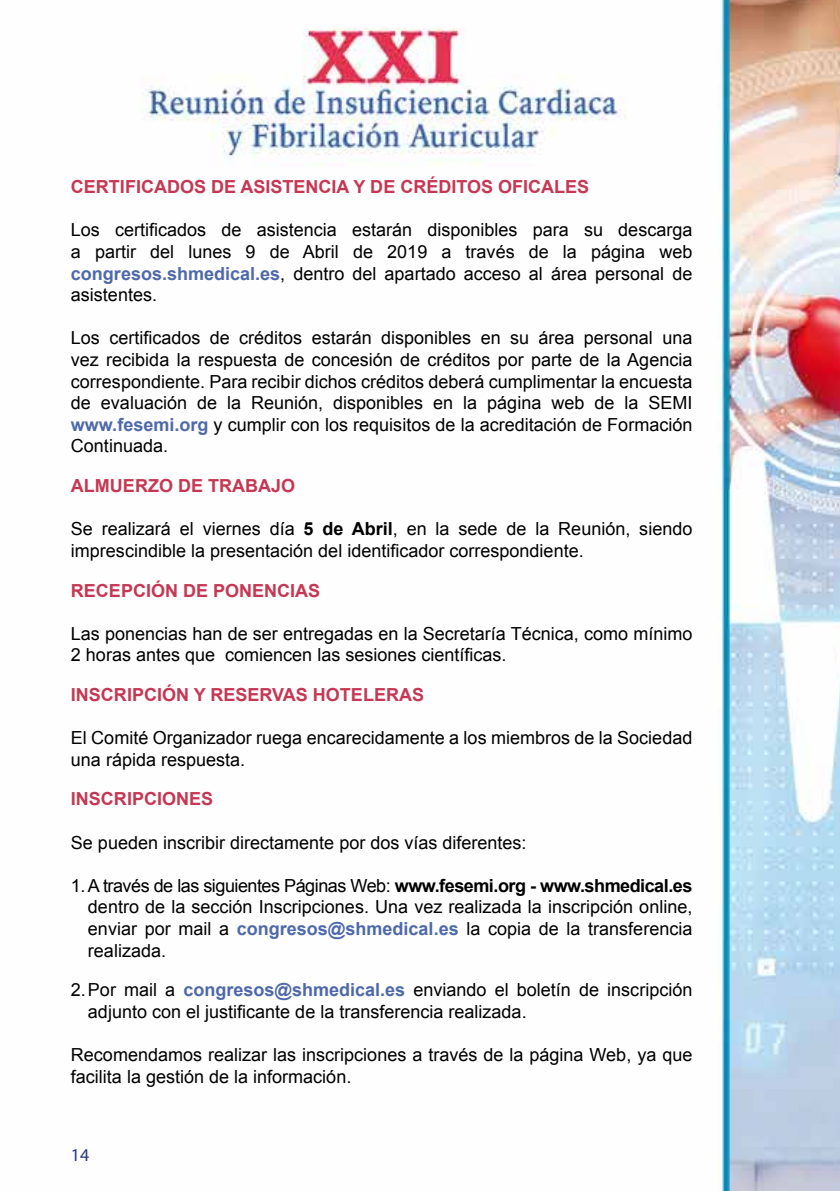
<style>
.page{position:relative;width:840px;height:1191px;background:#fff}
.page>*{position:absolute;margin:0;border:0;box-sizing:border-box;transform-origin:0 0}
.t1{font:18px/21.6px "Arial";color:#000}
.t2{font:700 18px "Arial";color:#c63753}
.t3{font:18px "Myriad Pro";color:#283583}
.s1{font-weight:700;color:#4e69aa}
.s2{font-weight:700}
</style>
<div class="page">
<img style="left:142px;top:0;width:697px;height:1191px">
<p class="t2" style="left:71px;top:175px;width:519px">CERTIFICADOS DE ASISTENCIA Y DE CRÉDITOS OFICALES</p>
<p class="t1" style="left:71px;top:219px;width:622px;text-align:justify">Los certificados de asistencia estarán disponibles para su descarga a partir del lunes 9 de Abril de 2019 a través de la página web <span class="s1">congresos.shmedical.es</span>, dentro del apartado acceso al área personal de asistentes.</p>
<p class="t1" style="left:71px;top:327px;width:622px;text-align:justify">Los certificados de créditos estarán disponibles en su área personal una vez recibida la respuesta de concesión de créditos por parte de la Agencia correspondiente. Para recibir dichos créditos deberá cumplimentar la encuesta de evaluación de la Reunión, disponibles en la página web de la SEMI <span class="s1">www.fesemi.org</span> y cumplir con los requisitos de la acreditación de Formación Continuada.</p>
<p class="t2" style="left:71px;top:474px;width:225px">ALMUERZO DE TRABAJO</p>
<p class="t1" style="left:71px;top:518px;width:622px">Se realizará el viernes día <span class="s2">5 de Abril</span>, en la sede de la Reunión, siendo imprescindible la presentación del identificador correspondiente.</p>
<p class="t2" style="left:71px;top:578px;width:251px">RECEPCIÓN DE PONENCIAS</p>
<p class="t1" style="left:71px;top:623px;width:622px">Las ponencias han de ser entregadas en la Secretaría Técnica, como mínimo<br>2 horas antes que comiencen las sesiones científicas.</p>
<p class="t2" style="left:71px;top:683px;width:354px">INSCRIPCIÓN Y RESERVAS HOTELERAS</p>
<p class="t1" style="left:71px;top:727px;width:622px">El Comité Organizador ruega encarecidamente a los miembros de la Sociedad una rápida respuesta.</p>
<p class="t2" style="left:71px;top:787px;width:144px">INSCRIPCIONES</p>
<p class="t1" style="left:71px;top:831px;width:457px">Se pueden inscribir directamente por dos vías diferentes:</p>
<p class="t1" style="left:88px;top:875px;width:605px;text-align:justify;text-indent:-17px">1. A través de las siguientes Páginas Web: <span class="s2">www.fesemi.org - www.shmedical.es </span>dentro de la sección Inscripciones. Una vez realizada la inscripción online, enviar por mail a <span class="s1">congresos@shmedical.es</span> la copia de la transferencia realizada.</p>
<p class="t1" style="left:88px;top:979px;width:605px;text-indent:-17px">2.Por mail a <span class="s1">congresos@shmedical.es</span> enviando el boletín de inscripción adjunto con el justificante de la transferencia realizada.</p>
<p class="t1" style="left:71px;top:1044px;width:622px">Recomendamos realizar las inscripciones a través de la página Web, ya que facilita la gestión de la información.</p>
<p class="t3" style="left:71px;top:1143px;width:20px">14</p>
</div>
